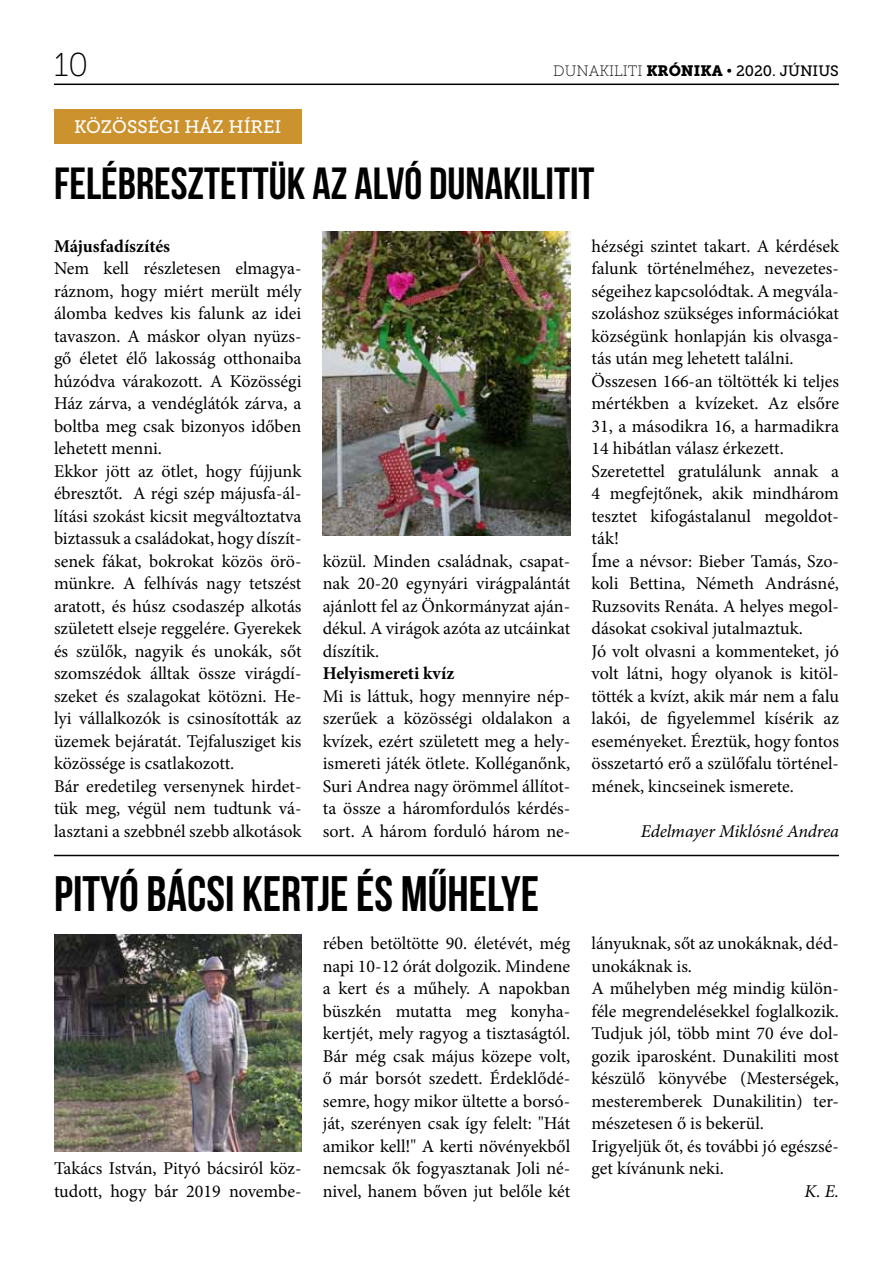
<style>
.page{position:relative;width:893px;height:1263px;background:#fff}
.page>*{position:absolute;margin:0;border:0;box-sizing:border-box;transform-origin:0 0}
.t1{font:700 49.8px "Bebas Neue";color:#000}
.t2{font:700 45px "Bebas Neue";color:#000}
.t3{font:33px "Museo Slab 100";color:#000}
.t4{font:18px/22.5px "Minion Pro";color:#000}
.t5{font:700 18px "Minion Pro";color:#000}
.t6{font:italic 18px "Minion Pro";letter-spacing:-.005em;color:#000}
.t7{font:18px "Museo Slab 500";color:#fff}
.t8{font:15px "Museo Slab 100";color:#000}
.s1{font-family:"Museo Slab 900"}
.s2{font-family:"Museo Slab 500"}
</style>
<div class="page">
<hr style="left:54px;top:84px;width:785px;height:1px;background:#000">
<div style="left:54px;top:109px;width:247px;height:34px;background:#cb922e"></div>
<img style="left:323px;top:232px;width:247px;height:303px">
<img style="left:54px;top:934px;width:247px;height:217px">
<hr style="left:54px;top:855px;width:785px;height:1px;background:#000">
<h3 class="t3" style="left:54px;top:47px;width:36px">10</h3>
<p class="t8" style="left:553px;top:63px;width:287px">DUNAKILITI <span class="s1">KRÓNIKA</span> • <span class="s2">2020. JÚNIUS</span></p>
<p class="t7" style="left:74px;top:117px;width:27px">KÖZÖ</p>
<p class="t7" style="left:127px;top:117px;width:71px">SSÉGI HÁZ</p>
<p class="t7" style="left:228px;top:117px;width:13px">HÍRE</p>
<p class="t7" style="left:275px;top:117px;width:8px">I</p>
<h2 class="t2" style="left:54px;top:159px;width:542px">FELÉBRESZTETTÜK AZ ALVÓ DUNAKILITIT</h2>
<p class="t5" style="left:54px;top:233px;width:118px">Májusfadíszítés</p>
<p class="t4" style="left:54px;top:257px;width:249px">Nem kell részletesen elmagya&shy;ráznom, hogy miért merült mély álomba kedves kis falunk az idei tavaszon. A máskor olyan nyüzs&shy;gő életet élő lakosság otthonaiba húzódva várakozott. A Közösségi Ház zárva, a vendéglátók zárva, a boltba meg csak bizonyos időben lehetett menni.<br>Ekkor jött az ötlet, hogy fújjunk ébresztőt. A régi szép májusfa-ál&shy;lítási szokást kicsit megváltoztatva biztassuk a családokat, hogy díszít&shy;senek fákat, bokrokat közös örö&shy;münkre. A felhívás nagy tetszést aratott, és húsz csodaszép alkotás született elseje reggelére. Gyerekek és szülők, nagyik és unokák, sőt szomszédok álltak össze virágdí&shy;szeket és szalagokat kötözni. He&shy;lyi vállalkozók is csinosították az üzemek bejáratát. Tejfalusziget kis közössége is csatlakozott.<br>Bár eredetileg versenynek hirdet&shy;tük meg, végül nem tudtunk vá&shy;lasztani a szebbnél szebb alkotások</p>
<p class="t4" style="left:591px;top:235px;width:249px">hézségi szintet takart. A kérdések falunk történelméhez, nevezetes&shy;ségeihez kapcsolódtak. A megvála&shy;szoláshoz szükséges információkat községünk honlapján kis olvasga&shy;tás után meg lehetett találni.<br>Összesen 166-an töltötték ki teljes mértékben a kvízeket. Az elsőre<br>31, a másodikra 16, a harmadikra<br>14 hibátlan válasz érkezett.<br>Szeretettel gratulálunk annak a<br>4 megfejtőnek, akik mindhárom tesztet kifogástalanul megoldot&shy;ták!<br>Íme a névsor: Bieber Tamás, Szo&shy;koli Bettina, Németh Andrásné,<br>Ruzsovits Renáta. A helyes megol&shy;dásokat csokival jutalmaztuk.<br>Jó volt olvasni a kommenteket, jó volt látni, hogy olyanok is kitöl&shy;tötték a kvízt, akik már nem a falu lakói, de figyelemmel kísérik az eseményeket. Éreztük, hogy fontos összetartó erő a szülőfalu történel&shy;mének, kincseinek ismerete.</p>
<p class="t6" style="left:641px;top:819px;width:200px">Edelmayer Miklósné Andrea</p>
<p class="t4" style="left:323px;top:550px;width:249px;text-align:justify">közül. Minden családnak, csapat&shy;nak 20-20 egynyári virágpalántát ajánlott fel az Önkormányzat aján&shy;dékul. A virágok azóta az utcáinkat díszítik.</p>
<p class="t5" style="left:323px;top:661px;width:133px">Helyismereti kvíz</p>
<p class="t4" style="left:323px;top:685px;width:249px;text-align:justify">Mi is láttuk, hogy mennyire nép&shy;szerűek a közösségi oldalakon a kvízek, ezért született meg a hely&shy;ismereti játék ötlete. Kolléganőnk, Suri Andrea nagy örömmel állítot&shy;ta össze a háromfordulós kérdés&shy;sort. A három forduló három ne-</p>
<h1 class="t1" style="left:54px;top:866px;width:487px">PITYÓ BÁCSI KERTJE ÉS MŰHELYE</h1>
<p class="t4" style="left:54px;top:1157px;width:249px">Takács István, Pityó bácsiról köz&shy;tudott, hogy bár 2019 novembe-</p>
<p class="t4" style="left:323px;top:932px;width:249px;text-align:justify">rében betöltötte 90. életévét, még napi 10-12 órát dolgozik. Mindene a kert és a műhely. A napokban büszkén mutatta meg konyha&shy;kertjét, mely ragyog a tisztaságtól.<br>Bár még csak május közepe volt, ő már borsót szedett. Érdeklődé&shy;semre, hogy mikor ültette a borsó&shy;ját, szerényen csak így felelt: "Hát amikor kell!" A kerti növényekből nemcsak ők fogyasztanak Joli né&shy;nivel, hanem bőven jut belőle két</p>
<p class="t4" style="left:591px;top:932px;width:249px">lányuknak, sőt az unokáknak, déd&shy;unokáknak is.<br>A műhelyben még mindig külön&shy;féle megrendelésekkel foglalkozik.<br>Tudjuk jól, több mint 70 éve dol&shy;gozik iparosként. Dunakiliti most készülő könyvébe (Mesterségek, mesteremberek Dunakilitin) ter&shy;mészetesen ő is bekerül.<br>Irigyeljük őt, és további jó egészsé&shy;get kívánunk neki.</p>
<p class="t6" style="left:805px;top:1179px;width:36px">K. E.</p>
</div>
